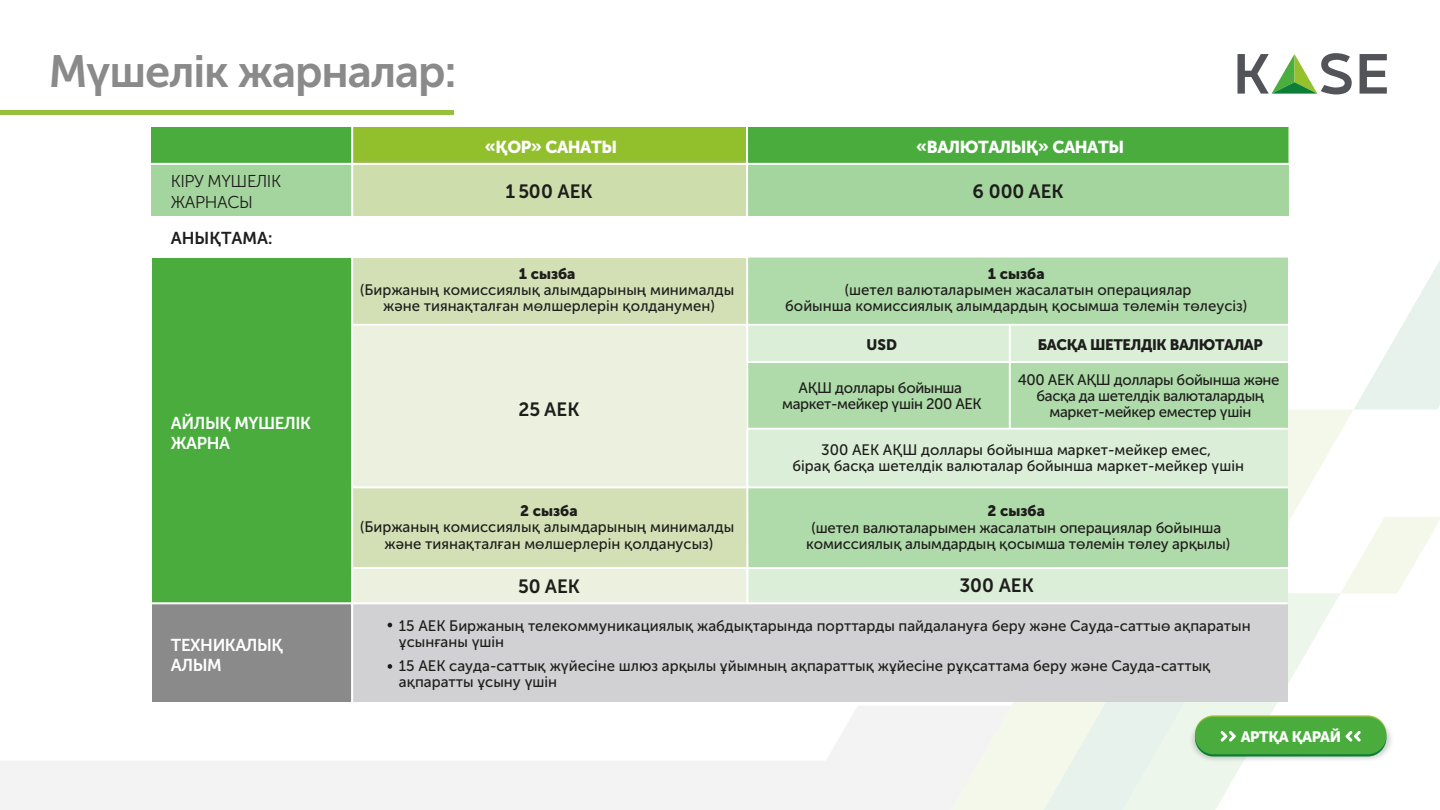
<style>
.page{position:relative;width:1440px;height:810px;background:#fff}
.page>*{position:absolute;margin:0;border:0;box-sizing:border-box;transform-origin:0 0}
.t1{font:45px "Museo Sans Cyrl 700";letter-spacing:-.025em;color:#8a8a8a}
.t2{font:19.12px "Museo Sans Cyrl 700";color:#1d1d1b}
.t3{font:17.17px/20.5px "Museo Sans Cyrl 700";letter-spacing:-.025em;color:#fff}
.t4{font:17.17px "Museo Sans Cyrl 900";letter-spacing:-.025em;color:#fff}
.t5{font:17.17px/20.5px "Museo Sans Cyrl 300";letter-spacing:-.025em;color:#1d1d1b}
.t6{font:17.17px "Museo Sans Cyrl 700";color:#1d1d1b}
.t7{font:15.15px/16.1px "Museo Sans Cyrl 500";color:#1d1d1b;text-align:center}
.t8{font:15.15px/16.1px "Museo Sans Cyrl 500";letter-spacing:-.025em;color:#1d1d1b;text-align:center}
.t9{font:15.15px "Museo Sans Cyrl 900";letter-spacing:-.025em;color:#1d1d1b}
.t10{font:15px "Museo Sans Cyrl 900";letter-spacing:-.025em;color:#fff}
</style>
<div class="page">
<svg style="left:1237px;top:53px;width:115px;height:41px"></svg>
<svg style="left:1360px;top:54px;width:27px;height:40px"></svg>
<svg style="left:1011px;top:410px;width:342px;height:400px"></svg>
<svg style="left:0;top:706px;width:1011px;height:104px;fill:#f3f3f3"></svg>
<svg style="left:1248px;top:593px;width:93px;height:217px"></svg>
<svg style="left:1354px;top:261px;width:86px;height:149px"></svg>
<svg style="left:1340px;top:517px;width:100px;height:76px"></svg>
<div style="left:748px;top:257px;width:540px;height:363px;background:#dbeed8"></div>
<div style="left:746px;top:362px;width:542px;height:67px;background:#afdaa9"></div>
<div style="left:351px;top:258px;width:396px;height:362px;background:#ebf1de"></div>
<div style="left:748px;top:488px;width:540px;height:81px;background:#afdaa9"></div>
<div style="left:748px;top:258px;width:540px;height:67px;background:#afdaa9"></div>
<div style="left:748px;top:128px;width:540px;height:88px;background:#a4d59e"></div>
<div style="left:151px;top:128px;width:200px;height:88px;background:#a4d59e"></div>
<div style="left:351px;top:128px;width:576px;height:35px;background:#92bf2c"></div>
<div style="left:746px;top:128px;width:542px;height:35px;background:#49ac3d"></div>
<div style="left:351px;top:161px;width:396px;height:55px;background:#cdddac"></div>
<div style="left:351px;top:258px;width:396px;height:67px;background:#d3e0b6"></div>
<div style="left:153px;top:258px;width:198px;height:362px;background:#49ac3d"></div>
<div style="left:351px;top:488px;width:397px;height:80px;background:#d3e0b6"></div>
<div style="left:153px;top:603px;width:198px;height:99px;background:#8b8a8a"></div>
<div style="left:351px;top:603px;width:937px;height:99px;background:#d1d0d2"></div>
<div style="left:151px;top:128px;width:200px;height:35px;background:#49ac3d"></div>
<hr style="left:351px;top:115px;width:2px;height:589px;background:#fff">
<svg style="left:745px;top:127px;width:4px;height:478px"></svg>
<hr style="left:1009px;top:325px;width:2px;height:104px;background:#fff">
<hr style="left:352px;top:324px;width:938px;height:2px;background:#fff">
<hr style="left:747px;top:361px;width:541px;height:2px;background:#fff">
<hr style="left:747px;top:428px;width:541px;height:2px;background:#fff">
<hr style="left:351px;top:486px;width:937px;height:2px;background:#fff">
<hr style="left:351px;top:567px;width:937px;height:2px;background:#fff">
<hr style="left:151px;top:602px;width:1137px;height:2px;background:#fff">
<hr style="left:151px;top:163px;width:1139px;height:2px;background:#fff">
<svg style="left:388px;top:623px;width:4px;height:4px"></svg>
<svg style="left:388px;top:664px;width:4px;height:5px"></svg>
<img style="left:1248px;top:714px;width:143px;height:61px">
<svg style="left:1195px;top:719px;width:191px;height:38px"></svg>
<div style="left:1195px;top:715px;width:191px;height:38px;background:#92bf3d;border-radius:19px"></div>
<div style="left:1195px;top:717px;width:191px;height:37px;background:#49ac3d;border-radius:19px"></div>
<svg style="left:1043px;top:602px;width:205px;height:208px"></svg>
<svg style="left:1346px;top:731px;width:15px;height:11px"></svg>
<hr style="left:0;top:111px;width:453px;height:3px;background:#93c03d">
<h1 class="t1" style="left:49px;top:46px;width:409px">Мүшелік жарналар:</h1>
<p class="t5" style="left:171px;top:171px;width:112px">КІРУ МҮШЕЛІК<br>ЖАРНАСЫ</p>
<p class="t6" style="left:171px;top:229px;width:103px">АНЫҚТАМА:</p>
<p class="t4" style="left:485px;top:137px;width:134px">«ҚОР» САНАТЫ</p>
<p class="t2" style="left:505px;top:180px;width:89px">1 500 АЕК</p>
<p class="t3" style="left:171px;top:412px;width:142px">АЙЛЫҚ МҮШЕЛІК<br>ЖАРНА</p>
<p class="t9" style="left:519px;top:265px;width:58px">1 сызба</p>
<p class="t7" style="left:360px;top:282px;width:376px">(Биржаның комиссиялық алымдарының минималды және тиянақталған мөлшерлерін қолданумен)</p>
<p class="t2" style="left:519px;top:399px;width:62px">25 АЕК</p>
<p class="t9" style="left:520px;top:502px;width:59px">2 сызба</p>
<p class="t7" style="left:360px;top:519px;width:376px">(Биржаның комиссиялық алымдарының минималды және тиянақталған мөлшерлерін қолданусыз)</p>
<p class="t4" style="left:916px;top:137px;width:209px">«ВАЛЮТАЛЫҚ» САНАТЫ</p>
<p class="t2" style="left:973px;top:180px;width:92px">6 000 АЕК</p>
<p class="t9" style="left:988px;top:265px;width:58px">1 сызба</p>
<p class="t7" style="left:785px;top:282px;width:464px">(шетел валюталарымен жасалатын операциялар<br>бойынша комиссиялық алымдардың қосымша төлемін төлеусіз)</p>
<p class="t9" style="left:867px;top:336px;width:32px">USD</p>
<p class="t9" style="left:1038px;top:336px;width:226px">БАСҚА ШЕТЕЛДІК ВАЛЮТАЛАР</p>
<p class="t8" style="left:782px;top:380px;width:201px">АҚШ доллары бойынша маркет-мейкер үшін 200 АЕК</p>
<p class="t8" style="left:1018px;top:372px;width:263px">400 АЕК АҚШ доллары бойынша және басқа да шетелдік валюталардың маркет-мейкер еместер үшін</p>
<p class="t7" style="left:792px;top:442px;width:453px">300 АЕК АҚШ доллары бойынша маркет-мейкер емес,<br>бірақ басқа шетелдік валюталар бойынша маркет-мейкер үшін</p>
<p class="t9" style="left:988px;top:502px;width:59px">2 сызба</p>
<p class="t7" style="left:806px;top:519px;width:425px">(шетел валюталарымен жасалатын операциялар бойынша комиссиялық алымдардың қосымша төлемін төлеу арқылы)</p>
<p class="t3" style="left:171px;top:635px;width:114px">ТЕХНИКАЛЫҚ<br>АЛЫМ</p>
<p class="t2" style="left:518px;top:576px;width:63px">50 АЕК</p>
<p class="t2" style="left:959px;top:574px;width:76px">300 АЕК</p>
<p class="t7" style="left:399px;top:618px;width:853px;text-align:left">15 АЕК Биржаның телекоммуникациялық жабдықтарында порттарды пайдалануға беру және Сауда-саттыө ақпаратын ұсынғаны үшін</p>
<p class="t7" style="left:399px;top:657px;width:813px;text-align:left">15 АЕК сауда-саттық жүйесіне шлюз арқылы ұйымның ақпараттық жұйесіне рұқсаттама беру және Сауда-саттық ақпаратты ұсыну үшін</p>
<p class="t10" style="left:1241px;top:728px;width:102px">АРТҚА ҚАРАЙ</p>
</div>
